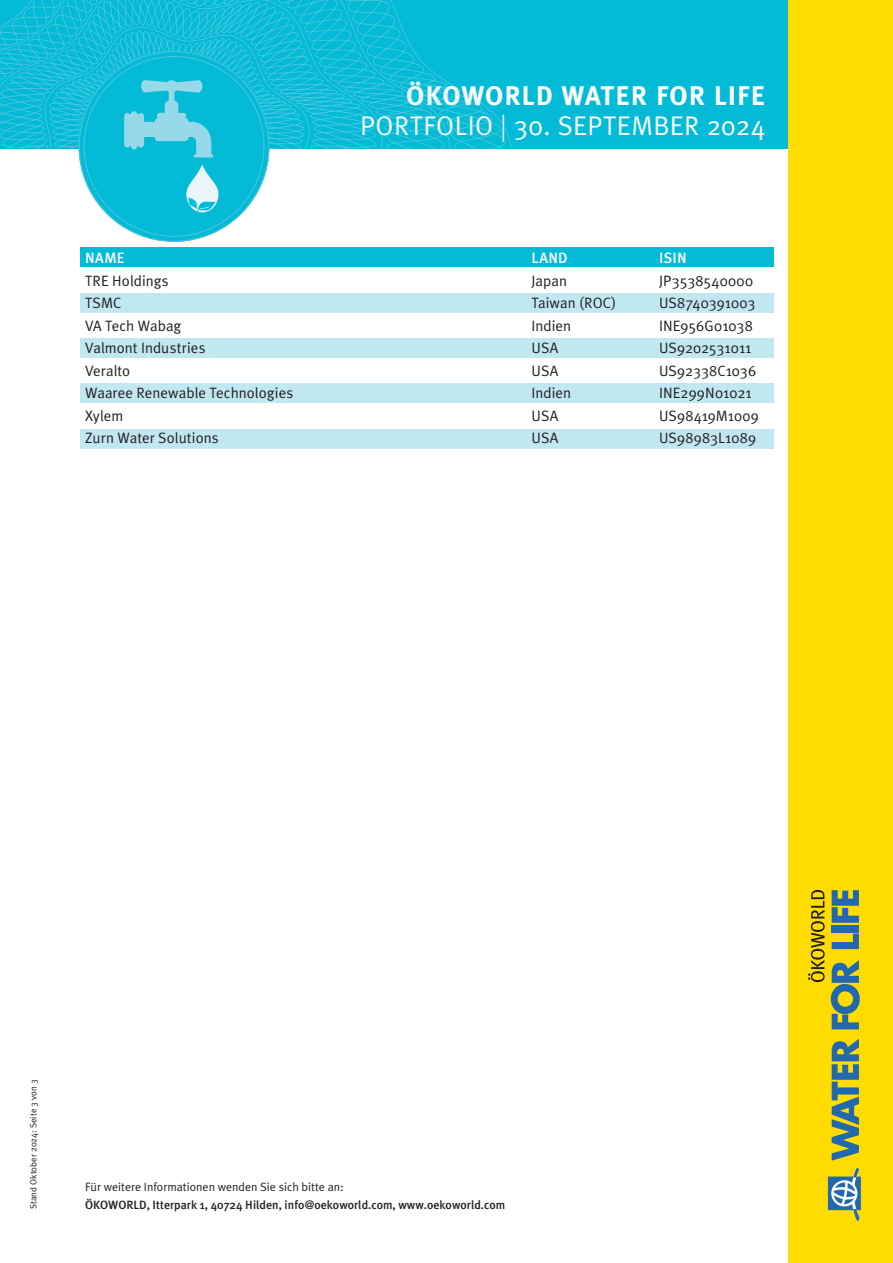
<style>
.page{position:relative;width:893px;height:1263px;background:#fff}
.page>*{position:absolute;margin:0;border:0;box-sizing:border-box;transform-origin:0 0}
.t1{font:27px "Meta Plus Normal";letter-spacing:.015em;color:#fff}
.t2{font:700 27px "Meta Plus";letter-spacing:.03em;color:#fff}
.t3{font:15px "Meta Plus Normal";letter-spacing:.005em;color:#231f20}
.t4{font:500 15px "Meta Plus";letter-spacing:.015em;color:#fff}
.t5{font:500 12px "Meta Plus";color:#231f20}
.t6{font:12px "Meta Plus Normal";color:#231f20}
.t7{font:9px "Meta Plus Normal";color:#231f20}
.s1{font-family:"Frutiger LT Std";font-weight:300;font-stretch:condensed}
</style>
<div class="page">
<div style="left:0;top:0;width:893px;height:149px;background:#03bbd7"></div>
<div style="left:789px;top:0;width:104px;height:1263px;background:#ffdc01"></div>
<svg style="left:0;top:0;width:363px;height:149px"></svg>
<svg style="left:363px;top:0;width:150px;height:149px"></svg>
<svg style="left:832px;top:1039px;width:27px;height:122px"></svg>
<svg style="left:831px;top:960px;width:29px;height:69px"></svg>
<svg style="left:832px;top:933px;width:27px;height:16px"></svg>
<div style="left:832px;top:925px;width:27px;height:8px;background:#2268af"></div>
<svg style="left:832px;top:890px;width:27px;height:33px"></svg>
<svg style="left:808px;top:890px;width:17px;height:92px"></svg>
<div style="left:828px;top:1177px;width:32px;height:33px;background:#2268af"></div>
<svg style="left:829px;top:1168px;width:30px;height:52px"></svg>
<svg style="left:45px;top:15px;width:265px;height:227px"></svg>
<div style="left:81px;top:338px;width:693px;height:20px;background:#c1e7f1"></div>
<div style="left:81px;top:384px;width:693px;height:19px;background:#c1e7f1"></div>
<div style="left:81px;top:429px;width:693px;height:19px;background:#c1e7f1"></div>
<div style="left:81px;top:247px;width:693px;height:20px;background:#03bbd7"></div>
<div style="left:81px;top:293px;width:693px;height:20px;background:#c1e7f1"></div>
<h1 class="t2" style="left:406px;top:80px;width:361px">ÖKOWORLD WATER FOR LIFE</h1>
<h1 class="t1" style="left:360px;top:110px;width:407px">PORTFOLIO <span class="s1">|</span> 30. SEPTEMBER 2024</h1>
<p class="t4" style="left:85px;top:249px;width:41px">NAME</p>
<p class="t4" style="left:531px;top:249px;width:38px">LAND</p>
<p class="t4" style="left:659px;top:249px;width:29px">ISIN</p>
<p class="t3" style="left:85px;top:272px;width:85px">TRE Holdings</p>
<p class="t3" style="left:531px;top:272px;width:37px">Japan</p>
<p class="t3" style="left:659px;top:272px;width:95px">JP3538540000</p>
<p class="t3" style="left:85px;top:294px;width:38px">TSMC</p>
<p class="t3" style="left:531px;top:294px;width:86px">Taiwan (ROC)</p>
<p class="t3" style="left:659px;top:294px;width:98px">US8740391003</p>
<p class="t3" style="left:85px;top:317px;width:98px">VA Tech Wabag</p>
<p class="t3" style="left:531px;top:317px;width:41px">Indien</p>
<p class="t3" style="left:659px;top:317px;width:95px">INE956G01038</p>
<p class="t3" style="left:85px;top:339px;width:122px">Valmont Industries</p>
<p class="t3" style="left:531px;top:339px;width:28px">USA</p>
<p class="t3" style="left:659px;top:339px;width:94px">US9202531011</p>
<p class="t3" style="left:85px;top:362px;width:47px">Veralto</p>
<p class="t3" style="left:531px;top:362px;width:28px">USA</p>
<p class="t3" style="left:659px;top:362px;width:99px">US92338C1036</p>
<p class="t3" style="left:85px;top:384px;width:210px">Waaree Renewable Technologies</p>
<p class="t3" style="left:531px;top:384px;width:41px">Indien</p>
<p class="t3" style="left:659px;top:384px;width:94px">INE299N01021</p>
<p class="t3" style="left:85px;top:407px;width:40px">Xylem</p>
<p class="t3" style="left:531px;top:407px;width:28px">USA</p>
<p class="t3" style="left:659px;top:407px;width:101px">US98419M1009</p>
<p class="t3" style="left:85px;top:429px;width:135px">Zurn Water Solutions</p>
<p class="t3" style="left:531px;top:429px;width:28px">USA</p>
<p class="t3" style="left:659px;top:429px;width:99px">US98983L1089</p>
<p class="t7" style="left:28px;top:1209px;width:131px;rotate:-90deg">Stand Oktober 2024: Seite 3 von 3</p>
<p class="t6" style="left:85px;top:1180px;width:260px">Für weitere Informationen wenden Sie sich bitte an:</p>
<p class="t5" style="left:85px;top:1198px;width:422px">ÖKOWORLD, Itterpark 1, 40724 Hilden, info@oekoworld.com, www.oekoworld.com</p>
</div>
